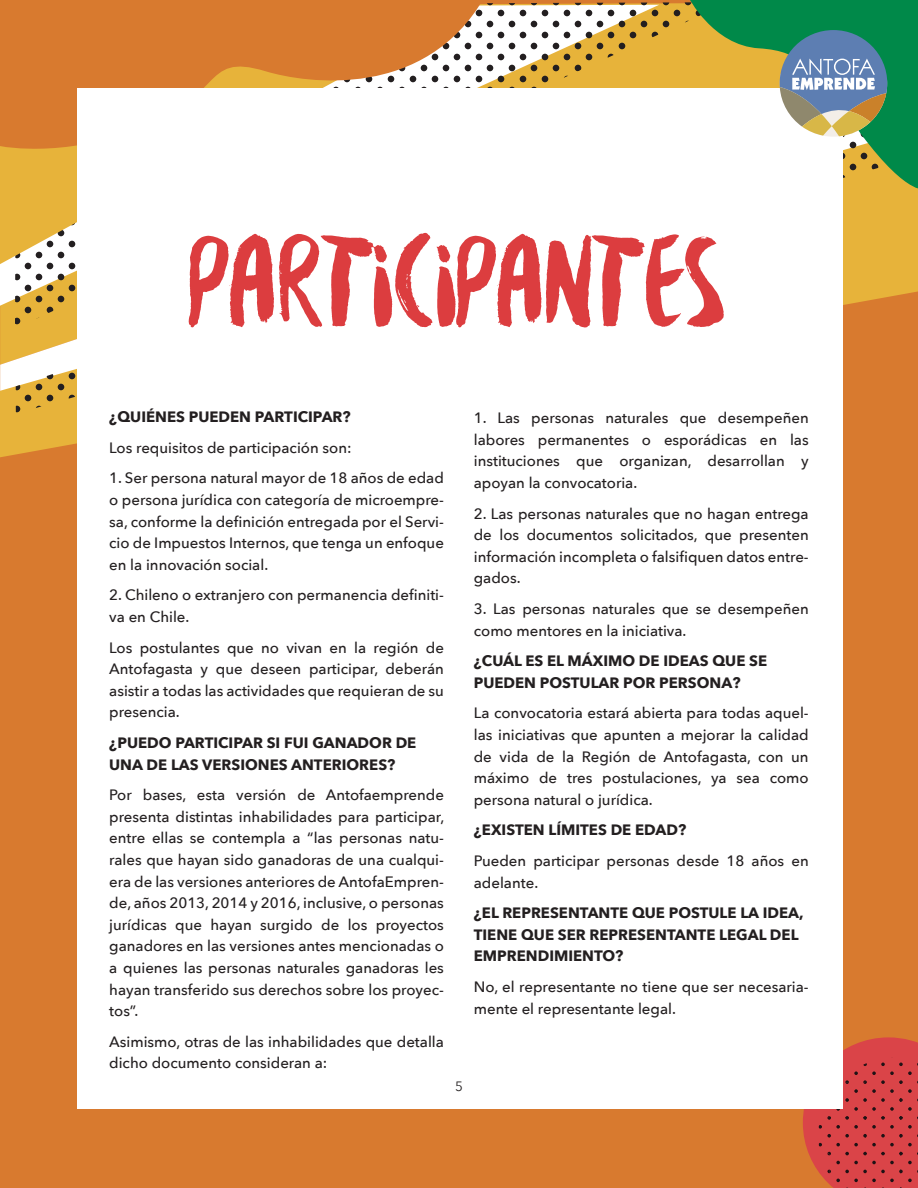
<style>
.page{position:relative;width:918px;height:1188px;background:#d87a2f}
.page>*{position:absolute;margin:0;border:0;box-sizing:border-box;transform-origin:0 0}
.t1{font:138px "Besom";letter-spacing:-.06em;color:#dc3d3f}
.t2{font:500 15px/21.6px "Avenir Next";color:#231f20;text-align:justify}
.t3{font:700 15px/21.6px "Avenir Next";color:#231f20}
.t4{font:13.5px "Avenir Next";color:#231f20}
</style>
<div class="page">
<svg style="left:0;top:309px;width:78px;height:149px;background:#e7b34a"></svg>
<svg style="left:16px;top:198px;width:902px;height:216px;fill:#e7b33a"></svg>
<svg style="left:15px;top:2px;width:673px;height:326px;background:#dbbc77"></svg>
<svg style="left:688px;top:0;width:230px;height:198px;background:#579844"></svg>
<svg style="left:0;top:160px;width:78px;height:108px;background:#e5bd60"></svg>
<svg style="left:0;top:2px;width:484px;height:158px"></svg>
<svg style="left:803px;top:1037px;width:115px;height:151px;background:#d14544"></svg>
<div style="left:78px;top:88px;width:765px;height:1021px;background:#fff"></div>
<svg style="left:780px;top:30px;width:107px;height:107px;background:#7e9b9b"></svg>
<h1 class="t1" style="left:184px;top:224px;width:546px">PARTICIPANTES</h1>
<p class="t3" style="left:109px;top:406px;width:243px">¿QUIÉNES PUEDEN PARTICIPAR?</p>
<p class="t2" style="left:109px;top:436px;width:244px">Los requisitos de participación son:</p>
<p class="t2" style="left:109px;top:467px;width:336px">1. Ser persona natural mayor de 18 años de edad o persona jurídica con categoría de microempre&shy;sa, conforme la definición entregada por el Servi&shy;cio de Impuestos Internos, que tenga un enfoque en la innovación social.</p>
<p class="t2" style="left:109px;top:584px;width:336px">2. Chileno o extranjero con permanencia definiti&shy;va en Chile.</p>
<p class="t2" style="left:109px;top:636px;width:336px">Los postulantes que no vivan en la región de Antofagasta y que deseen participar, deberán asistir a todas las actividades que requieran de su presencia.</p>
<p class="t3" style="left:109px;top:732px;width:309px">¿PUEDO PARTICIPAR SI FUI GANADOR DE<br>UNA DE LAS VERSIONES ANTERIORES?</p>
<p class="t2" style="left:109px;top:784px;width:337px">Por bases, esta versión de Antofaemprende presenta distintas inhabilidades para participar, entre ellas se contempla a “las personas natu&shy;rales que hayan sido ganadoras de una cualqui&shy;era de las versiones anteriores de AntofaEmpren&shy;de, años 2013, 2014 y 2016, inclusive, o personas jurídicas que hayan surgido de los proyectos ganadores en las versiones antes mencionadas o a quienes las personas naturales ganadoras les hayan transferido sus derechos sobre los proyec&shy;tos”.</p>
<p class="t2" style="left:109px;top:1030px;width:336px">Asimismo, otras de las inhabilidades que detalla dicho documento consideran a:</p>
<p class="t2" style="left:474px;top:407px;width:336px">1. Las personas naturales que desempeñen labores permanentes o esporádicas en las instituciones que organizan, desarrollan y apoyan la convocatoria.</p>
<p class="t2" style="left:474px;top:502px;width:336px">2. Las personas naturales que no hagan entrega de los documentos solicitados, que presenten información incompleta o falsifiquen datos entre&shy;gados.</p>
<p class="t2" style="left:474px;top:597px;width:336px">3. Las personas naturales que se desempeñen como mentores en la iniciativa.</p>
<p class="t3" style="left:474px;top:650px;width:295px">¿CUÁL ES EL MÁXIMO DE IDEAS QUE SE<br>PUEDEN POSTULAR POR PERSONA?</p>
<p class="t2" style="left:474px;top:702px;width:336px">La convocatoria estará abierta para todas aquel&shy;las iniciativas que apunten a mejorar la calidad de vida de la Región de Antofagasta, con un máximo de tres postulaciones, ya sea como persona natural o jurídica.</p>
<p class="t3" style="left:474px;top:819px;width:214px">¿EXISTEN LÍMITES DE EDAD?</p>
<p class="t2" style="left:474px;top:849px;width:336px">Pueden participar personas desde 18 años en adelante.</p>
<p class="t3" style="left:474px;top:902px;width:331px">¿EL REPRESENTANTE QUE POSTULE LA IDEA,<br>TIENE QUE SER REPRESENTANTE LEGAL DEL<br>EMPRENDIMIENTO?</p>
<p class="t2" style="left:474px;top:975px;width:336px">No, el representante no tiene que ser necesaria&shy;mente el representante legal.</p>
<p class="t4" style="left:455px;top:1075px;width:9px">5</p>
</div>
